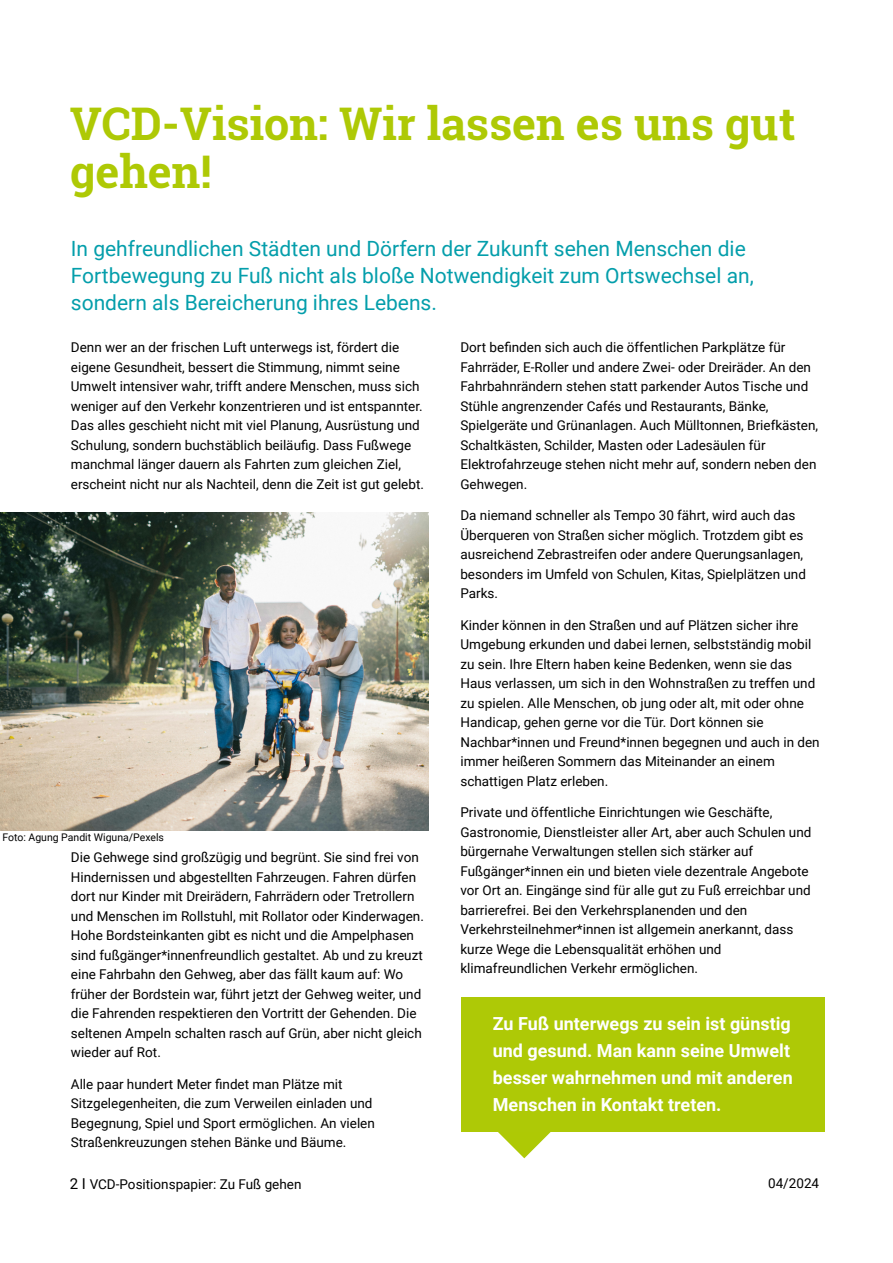
<style>
.page{position:relative;width:893px;height:1263px;background:#fff}
.page>*{position:absolute;margin:0;border:0;box-sizing:border-box;transform-origin:0 0}
.t1{font:700 45px/48.6px "Roboto Slab";color:#aec905}
.t2{font:21px/27px "Roboto";color:#049eab}
.t3{font:700 18px/27px "Roboto";color:#fff}
.t4{font:13.5px/19.5px "Roboto";color:#000}
.t5{font:10.5px "Roboto";color:#000}
.s1{font-size:15px}
</style>
<div class="page">
<svg style="left:496px;top:1131px;width:57px;height:28px"></svg>
<div style="left:461px;top:997px;width:363px;height:134px;background:#aec906"></div>
<img style="left:0;top:513px;width:428px;height:318px">
<h1 class="t1" style="left:70px;top:98px;width:727px">VCD-Vision: Wir lassen es uns gut gehen!</h1>
<h2 class="t2" style="left:71px;top:237px;width:684px">In gehfreundlichen Städten und Dörfern der Zukunft sehen Menschen die<br>Fortbewegung zu Fuß nicht als bloße Notwendigkeit zum Ortswechsel an, sondern als Bereicherung ihres Lebens.</h2>
<p class="t4" style="left:71px;top:339px;width:355px">Denn wer an der frischen Luft unterwegs ist, fördert die eigene Gesundheit, bessert die Stimmung, nimmt seine Umwelt intensiver wahr, trifft andere Menschen, muss sich weniger auf den Verkehr konzentrieren und ist entspannter.<br>Das alles geschieht nicht mit viel Planung, Ausrüstung und Schulung, sondern buchstäblich beiläufig. Dass Fußwege manchmal länger dauern als Fahrten zum gleichen Ziel, erscheint nicht nur als Nachteil, denn die Zeit ist gut gelebt.</p>
<p class="t5" style="left:2px;top:833px;width:163px">Foto: Agung Pandit Wiguna/Pexels</p>
<p class="t4" style="left:71px;top:849px;width:355px">Die Gehwege sind großzügig und begrünt. Sie sind frei von Hindernissen und abgestellten Fahrzeugen. Fahren dürfen dort nur Kinder mit Dreirädern, Fahrrädern oder Tretrollern und Menschen im Rollstuhl, mit Rollator oder Kinderwagen.<br>Hohe Bordsteinkanten gibt es nicht und die Ampelphasen sind fußgänger*innenfreundlich gestaltet. Ab und zu kreuzt eine Fahrbahn den Gehweg, aber das fällt kaum auf: Wo früher der Bordstein war, führt jetzt der Gehweg weiter, und die Fahrenden respektieren den Vortritt der Gehenden. Die seltenen Ampeln schalten rasch auf Grün, aber nicht gleich wieder auf Rot.</p>
<p class="t4" style="left:71px;top:1076px;width:306px">Alle paar hundert Meter findet man Plätze mit Sitzgelegenheiten, die zum Verweilen einladen und Begegnung, Spiel und Sport ermöglichen. An vielen Straßenkreuzungen stehen Bänke und Bäume.</p>
<p class="t4" style="left:460px;top:339px;width:359px">Dort befinden sich auch die öffentlichen Parkplätze für Fahrräder, E-Roller und andere Zwei- oder Dreiräder. An den Fahrbahnrändern stehen statt parkender Autos Tische und Stühle angrenzender Cafés und Restaurants, Bänke, Spielgeräte und Grünanlagen. Auch Mülltonnen, Briefkästen, Schaltkästen, Schilder, Masten oder Ladesäulen für Elektrofahrzeuge stehen nicht mehr auf, sondern neben den Gehwegen.</p>
<p class="t4" style="left:460px;top:507px;width:347px">Da niemand schneller als Tempo 30 fährt, wird auch das Überqueren von Straßen sicher möglich. Trotzdem gibt es ausreichend Zebrastreifen oder andere Querungsanlagen, besonders im Umfeld von Schulen, Kitas, Spielplätzen und Parks.</p>
<p class="t4" style="left:460px;top:617px;width:361px">Kinder können in den Straßen und auf Plätzen sicher ihre Umgebung erkunden und dabei lernen, selbstständig mobil zu sein. Ihre Eltern haben keine Bedenken, wenn sie das Haus verlassen, um sich in den Wohnstraßen zu treffen und zu spielen. Alle Menschen, ob jung oder alt, mit oder ohne Handicap, gehen gerne vor die Tür. Dort können sie Nachbar*innen und Freund*innen begegnen und auch in den immer heißeren Sommern das Miteinander an einem schattigen Platz erleben.</p>
<p class="t4" style="left:460px;top:804px;width:353px">Private und öffentliche Einrichtungen wie Geschäfte, Gastronomie, Dienstleister aller Art, aber auch Schulen und bürgernahe Verwaltungen stellen sich stärker auf Fußgänger*innen ein und bieten viele dezentrale Angebote vor Ort an. Eingänge sind für alle gut zu Fuß erreichbar und barrierefrei. Bei den Verkehrsplanenden und den Verkehrsteilnehmer*innen ist allgemein anerkannt, dass kurze Wege die Lebensqualität erhöhen und klimafreundlichen Verkehr ermöglichen.</p>
<h3 class="t3" style="left:493px;top:1012px;width:301px">Zu Fuß unterwegs zu sein ist günstig und gesund. Man kann seine Umwelt besser wahrnehmen und mit anderen<br>Menschen in Kontakt treten.</h3>
<p class="t4" style="left:70px;top:1175px;width:233px"><span class="s1">2 I</span> VCD-Positionspapier: Zu Fuß gehen</p>
<p class="t4" style="left:768px;top:1175px;width:53px">04/2024</p>
</div>
